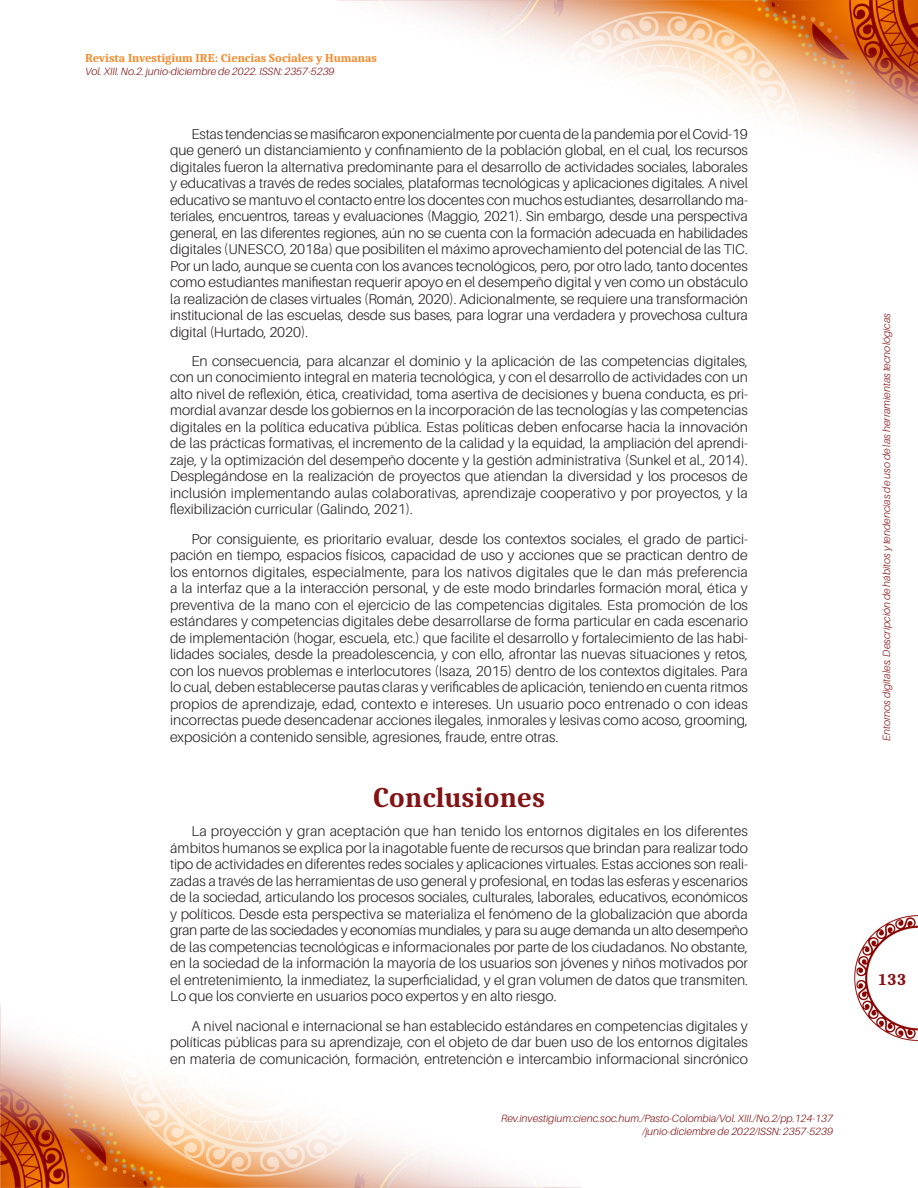
<style>
.page{position:relative;width:918px;height:1188px;background:#fff}
.page>*{position:absolute;margin:0;border:0;box-sizing:border-box;transform-origin:0 0}
.Título_1{font:700 28.5px "Caladea";color:#831416}
.t1{font:700 16.5px "Caladea";color:#831416}
.Texto_Base_Sangría{font:300 14.25px/16.5px "Aileron";color:#231f20;text-align:justify}
.t2{font:700 12px "Caladea";color:#f6892b}
.t3{font:italic 300 10.5px/12.6px "Aileron";color:#831416;text-align:right}
</style>
<div class="page">
<img style="left:0;top:0;width:918px;height:1188px">
<p class="t2" style="left:85px;top:51px;width:294px">Revista Investigium IRE: Ciencias Sociales y Humanas</p>
<p class="t3" style="left:85px;top:65px;width:251px">Vol. XIII. No.2. junio-diciembre de 2022. ISSN: 2357-5239</p>
<p class="Texto_Base_Sangría" style="left:170px;top:125px;width:579px;text-indent:21px">Estas tendencias se masificaron exponencialmente por cuenta de la pandemia por el Covid-19 que generó un distanciamiento y confinamiento de la población global, en el cual, los recursos digitales fueron la alternativa predominante para el desarrollo de actividades sociales, laborales y educativas a través de redes sociales, plataformas tecnológicas y aplicaciones digitales. A nivel educativo se mantuvo el contacto entre los docentes con muchos estudiantes, desarrollando ma&shy;teriales, encuentros, tareas y evaluaciones (Maggio, 2021). Sin embargo, desde una perspectiva general, en las diferentes regiones, aún no se cuenta con la formación adecuada en habilidades digitales (UNESCO, 2018a) que posibiliten el máximo aprovechamiento del potencial de las TIC.<br>Por un lado, aunque se cuenta con los avances tecnológicos, pero, por otro lado, tanto docentes como estudiantes manifiestan requerir apoyo en el desempeño digital y ven como un obstáculo la realización de clases virtuales (Román, 2020). Adicionalmente, se requiere una transformación institucional de las escuelas, desde sus bases, para lograr una verdadera y provechosa cultura digital (Hurtado, 2020).</p>
<p class="Texto_Base_Sangría" style="left:170px;top:353px;width:579px;text-indent:21px">En consecuencia, para alcanzar el dominio y la aplicación de las competencias digitales, con un conocimiento integral en materia tecnológica, y con el desarrollo de actividades con un alto nivel de reflexión, ética, creatividad, toma asertiva de decisiones y buena conducta, es pri&shy;mordial avanzar desde los gobiernos en la incorporación de las tecnologías y las competencias digitales en la política educativa pública. Estas políticas deben enfocarse hacia la innovación de las prácticas formativas, el incremento de la calidad y la equidad, la ampliación del aprendi&shy;zaje, y la optimización del desempeño docente y la gestión administrativa (Sunkel et al., 2014).<br>Desplegándose en la realización de proyectos que atiendan la diversidad y los procesos de inclusión implementando aulas colaborativas, aprendizaje cooperativo y por proyectos, y la flexibilización curricular (Galindo, 2021).</p>
<p class="Texto_Base_Sangría" style="left:170px;top:531px;width:579px;text-indent:21px">Por consiguiente, es prioritario evaluar, desde los contextos sociales, el grado de partici&shy;pación en tiempo, espacios físicos, capacidad de uso y acciones que se practican dentro de los entornos digitales, especialmente, para los nativos digitales que le dan más preferencia a la interfaz que a la interacción personal, y de este modo brindarles formación moral, ética y preventiva de la mano con el ejercicio de las competencias digitales. Esta promoción de los estándares y competencias digitales debe desarrollarse de forma particular en cada escenario de implementación (hogar, escuela, etc.) que facilite el desarrollo y fortalecimiento de las habi&shy;lidades sociales, desde la preadolescencia, y con ello, afrontar las nuevas situaciones y retos, con los nuevos problemas e interlocutores (Isaza, 2015) dentro de los contextos digitales. Para lo cual, deben establecerse pautas claras y verificables de aplicación, teniendo en cuenta ritmos propios de aprendizaje, edad, contexto e intereses. Un usuario poco entrenado o con ideas incorrectas puede desencadenar acciones ilegales, inmorales y lesivas como acoso, grooming, exposición a contenido sensible, agresiones, fraude, entre otras.</p>
<p class="Título_1" style="left:373px;top:780px;width:174px">Conclusiones</p>
<p class="Texto_Base_Sangría" style="left:170px;top:823px;width:579px;text-indent:21px">La proyección y gran aceptación que han tenido los entornos digitales en los diferentes ámbitos humanos se explica por la inagotable fuente de recursos que brindan para realizar todo tipo de actividades en diferentes redes sociales y aplicaciones virtuales. Estas acciones son reali&shy;zadas a través de las herramientas de uso general y profesional, en todas las esferas y escenarios de la sociedad, articulando los procesos sociales, culturales, laborales, educativos, económicos y políticos. Desde esta perspectiva se materializa el fenómeno de la globalización que aborda gran parte de las sociedades y economías mundiales, y para su auge demanda un alto desempeño de las competencias tecnológicas e informacionales por parte de los ciudadanos. No obstante, en la sociedad de la información la mayoría de los usuarios son jóvenes y niños motivados por el entretenimiento, la inmediatez, la superficialidad, y el gran volumen de datos que transmiten.<br>Lo que los convierte en usuarios poco expertos y en alto riesgo.</p>
<p class="Texto_Base_Sangría" style="left:170px;top:1018px;width:579px;text-indent:21px">A nivel nacional e internacional se han establecido estándares en competencias digitales y políticas públicas para su aprendizaje, con el objeto de dar buen uso de los entornos digitales en materia de comunicación, formación, entretención e intercambio informacional sincrónico</p>
<p class="t3" style="left:501px;top:1112px;width:333px">Rev.investigium:cienc.soc.hum./Pasto-Colombia/Vol. XIII./No.2/pp.124-137 /junio-diciembre de 2022/ISSN: 2357-5239</p>
<p class="t3" style="left:880px;top:757px;width:631px;rotate:-90deg">Investigación y formación de investigadores educativos agrícolas en México: princip les tendenci globales, regionales, nacionales y locales</p>
<p class="t3" style="left:880px;top:741px;width:429px;rotate:-90deg">Entornos digitales. Descripción de hábitos y tendencias de uso de las herramientas tecnológicas</p>
<p class="t1" style="left:877px;top:970px;width:31px">133</p>
</div>
